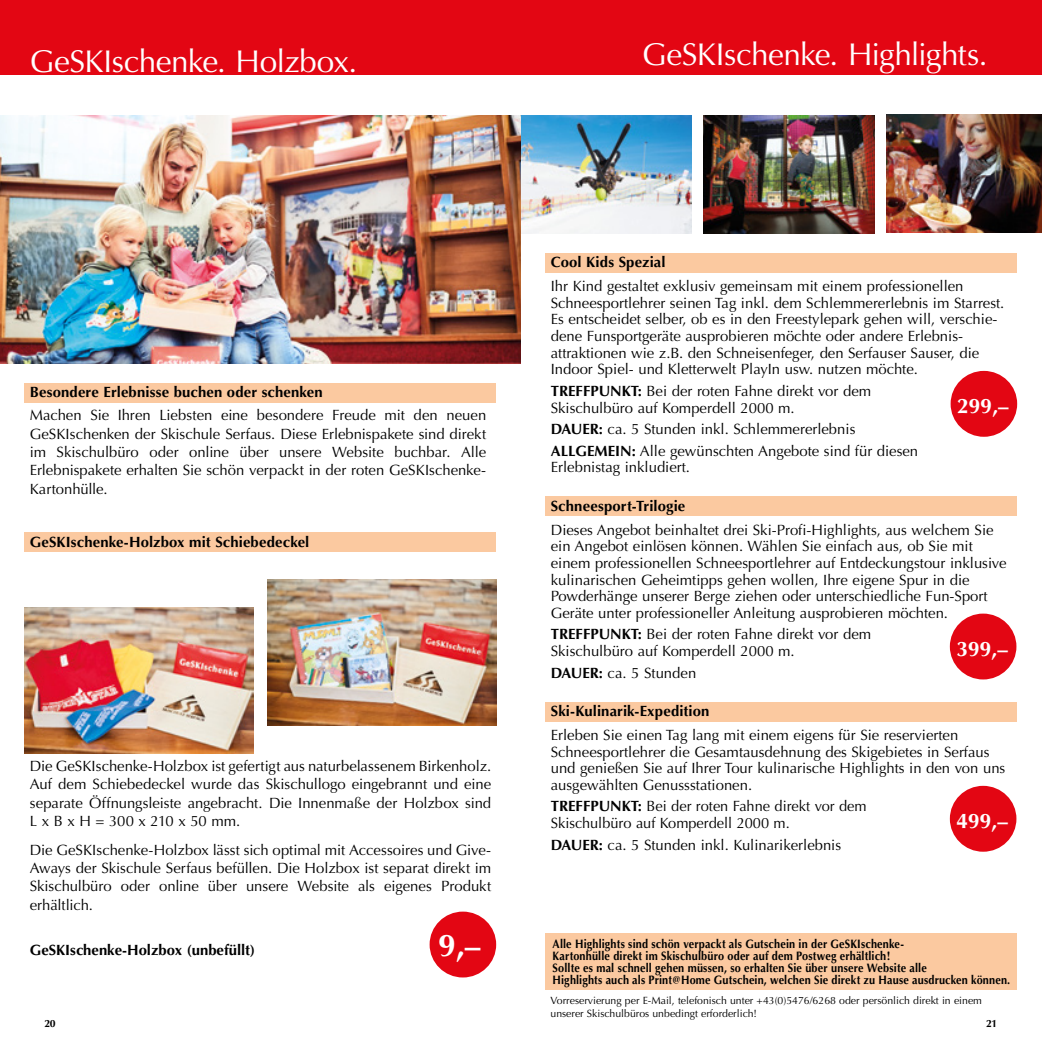
<style>
.page{position:relative;width:1042px;height:1042px;background:#fff}
.page>*{position:absolute;margin:0;border:0;box-sizing:border-box;transform-origin:0 0}
.t1{font:31.5px "Optima";letter-spacing:-.015em;color:#fff}
.t2{font:700 31.5px "Optima";color:#fff}
.t3{font:700 21px "Optima";color:#fff}
.t4{font:14.88px/16.6px "Optima";color:#000}
.t5{font:700 14.88px "Optima";letter-spacing:.005em;color:#000}
.t6{font:700 12.25px/12.2px "Optima";letter-spacing:.015em;color:#000;scale:.89 1}
.t7{font:10.5px/12.6px "Optima";color:#000}
.t8{font:700 10.5px "Optima";color:#000}
.s1{font-weight:700}
</style>
<div class="page">
<div style="left:546px;top:253px;width:471px;height:20px;background:#fbc9a0"></div>
<div style="left:546px;top:702px;width:471px;height:19px;background:#fbc9a0"></div>
<div style="left:546px;top:496px;width:471px;height:20px;background:#fbc9a0"></div>
<div style="left:25px;top:383px;width:471px;height:20px;background:#fbc9a0"></div>
<div style="left:25px;top:532px;width:471px;height:20px;background:#fbc9a0"></div>
<div style="left:0;top:0;width:521px;height:74px;background:#e30613"></div>
<img style="left:0;top:115px;width:521px;height:248px">
<img style="left:268px;top:579px;width:228px;height:146px">
<img style="left:25px;top:607px;width:228px;height:146px">
<div style="left:430px;top:911px;width:66px;height:66px;background:#e30613;border-radius:50%"></div>
<div style="left:546px;top:933px;width:471px;height:57px;background:#fbc9a0"></div>
<div style="left:521px;top:0;width:521px;height:74px;background:#e30613"></div>
<img style="left:521px;top:115px;width:171px;height:118px">
<div style="left:950px;top:371px;width:67px;height:66px;background:#e30613;border-radius:50%"></div>
<div style="left:950px;top:786px;width:66px;height:66px;background:#e30613;border-radius:50%"></div>
<div style="left:950px;top:613px;width:66px;height:66px;background:#e30613;border-radius:50%"></div>
<img style="left:703px;top:115px;width:171px;height:118px">
<img style="left:886px;top:115px;width:156px;height:118px">
<h1 class="t1" style="left:30px;top:43px;width:329px">GeSKIschenke. Holzbox.</h1>
<h1 class="t1" style="left:642px;top:36px;width:347px">GeSKIschenke. Highlights.</h1>
<p class="t5" style="left:30px;top:383px;width:295px">Besondere Erlebnisse buchen oder schenken</p>
<p class="t4" style="left:30px;top:406px;width:458px;line-height:18.4px;text-align:justify">Machen Sie Ihren Liebsten eine besondere Freude mit den neuen GeSKIschenken der Skischule Serfaus. Diese Erlebnispakete sind direkt im Skischulbüro oder online über unsere Website buchbar. Alle Erlebnispakete erhalten Sie schön verpackt in der roten GeSKIschenke-Kartonhülle.</p>
<p class="t5" style="left:30px;top:533px;width:281px">GeSKIschenke-Holzbox mit Schiebedeckel</p>
<p class="t4" style="left:30px;top:757px;width:463px;line-height:18.4px;text-align:justify">Die GeSKIschenke-Holzbox ist gefertigt aus naturbelassenem Birkenholz.<br>Auf dem Schiebedeckel wurde das Skischullogo eingebrannt und eine separate Öffnungsleiste angebracht. Die Innenmaße der Holzbox sind L x B x H = 300 x 210 x 50 mm.</p>
<p class="t4" style="left:30px;top:840px;width:463px;line-height:18.4px;text-align:justify">Die GeSKIschenke-Holzbox lässt sich optimal mit Accessoires und Give-Aways der Skischule Serfaus befüllen. Die Holzbox ist separat direkt im Skischulbüro oder online über unsere Website als eigenes Produkt erhältlich.</p>
<p class="t5" style="left:30px;top:941px;width:227px">GeSKIschenke-Holzbox (unbefüllt)</p>
<h1 class="t2" style="left:438px;top:927px;width:44px">9,–</h1>
<p class="t8" style="left:45px;top:1017px;width:13px">20</p>
<p class="t5" style="left:551px;top:253px;width:116px">Cool Kids Spezial</p>
<p class="t4" style="left:551px;top:278px;width:455px">Ihr Kind gestaltet exklusiv gemeinsam mit einem professionellen Schneesportlehrer seinen Tag inkl. dem Schlemmererlebnis im Starrest.<br>Es entscheidet selber, ob es in den Freestylepark gehen will, verschie&shy;dene Funsportgeräte ausprobieren möchte oder andere Erlebnis&shy;attraktionen wie z.B. den Schneisenfeger, den Serfauser Sauser, die Indoor Spiel- und Kletterwelt PlayIn usw. nutzen möchte.</p>
<p class="t4" style="left:551px;top:383px;width:322px"><span class="s1">TREFFPUNKT:</span> Bei der roten Fahne direkt vor dem<br>Skischulbüro auf Komperdell 2000 m.</p>
<p class="t4" style="left:551px;top:418px;width:369px;line-height:21.5px"><span class="s1">DAUER:</span> ca. 5 Stunden inkl. Schlemmererlebnis<br><span class="s1">ALLGEMEIN:</span> Alle gewünschten Angebote sind für diesen</p>
<p class="t4" style="left:551px;top:459px;width:141px">Erlebnistag inkludiert.</p>
<p class="t5" style="left:551px;top:497px;width:136px">Schneesport-Trilogie</p>
<p class="t4" style="left:551px;top:521px;width:457px">Dieses Angebot beinhaltet drei Ski-Profi-Highlights, aus welchem Sie ein Angebot einlösen können. Wählen Sie einfach aus, ob Sie mit einem professionellen Schneesportlehrer auf Entdeckungstour inklusive kulinarischen Geheimtipps gehen wollen, Ihre eigene Spur in die Powderhänge unserer Berge ziehen oder unterschiedliche Fun-Sport Geräte unter professioneller Anleitung ausprobieren möchten.</p>
<p class="t4" style="left:551px;top:626px;width:322px"><span class="s1">TREFFPUNKT:</span> Bei der roten Fahne direkt vor dem<br>Skischulbüro auf Komperdell 2000 m.</p>
<p class="t4" style="left:551px;top:664px;width:147px"><span class="s1">DAUER:</span> ca. 5 Stunden</p>
<p class="t5" style="left:551px;top:702px;width:160px">Ski-Kulinarik-Expedition</p>
<p class="t4" style="left:551px;top:727px;width:456px">Erleben Sie einen Tag lang mit einem eigens für Sie reservierten Schneesportlehrer die Gesamtausdehnung des Skigebietes in Serfaus und genießen Sie auf Ihrer Tour kulinarische Highlights in den von uns ausgewählten Genussstationen.</p>
<p class="t4" style="left:551px;top:798px;width:317px"><span class="s1">TREFFPUNKT:</span> Bei der roten Fahne direkt vor dem<br>Skischulbüro auf Komperdell 2000 m.</p>
<p class="t4" style="left:551px;top:836px;width:292px"><span class="s1">DAUER:</span> ca. 5 Stunden inkl. Kulinarikerlebnis</p>
<h2 class="t3" style="left:957px;top:394px;width:53px">299,–</h2>
<h2 class="t3" style="left:956px;top:636px;width:53px">399,–</h2>
<h2 class="t3" style="left:956px;top:808px;width:53px">499,–</h2>
<p class="t6" style="left:552px;top:937px;width:516px">Alle Highlights sind schön verpackt als Gutschein in der GeSKIschenke-<br>Kartonhülle direkt im Skischulbüro oder auf dem Postweg erhältlich!<br>Sollte es mal schnell gehen müssen, so erhalten Sie über unsere Website alle<br>Highlights auch als Print@Home Gutschein, welchen Sie direkt zu Hause ausdrucken können.</p>
<p class="t7" style="left:550px;top:994px;width:433px">Vorreservierung per E-Mail, telefonisch unter +43(0)5476/6268 oder persönlich direkt in einem unserer Skischulbüros unbedingt erforderlich!</p>
<p class="t8" style="left:986px;top:1017px;width:13px">21</p>
</div>
